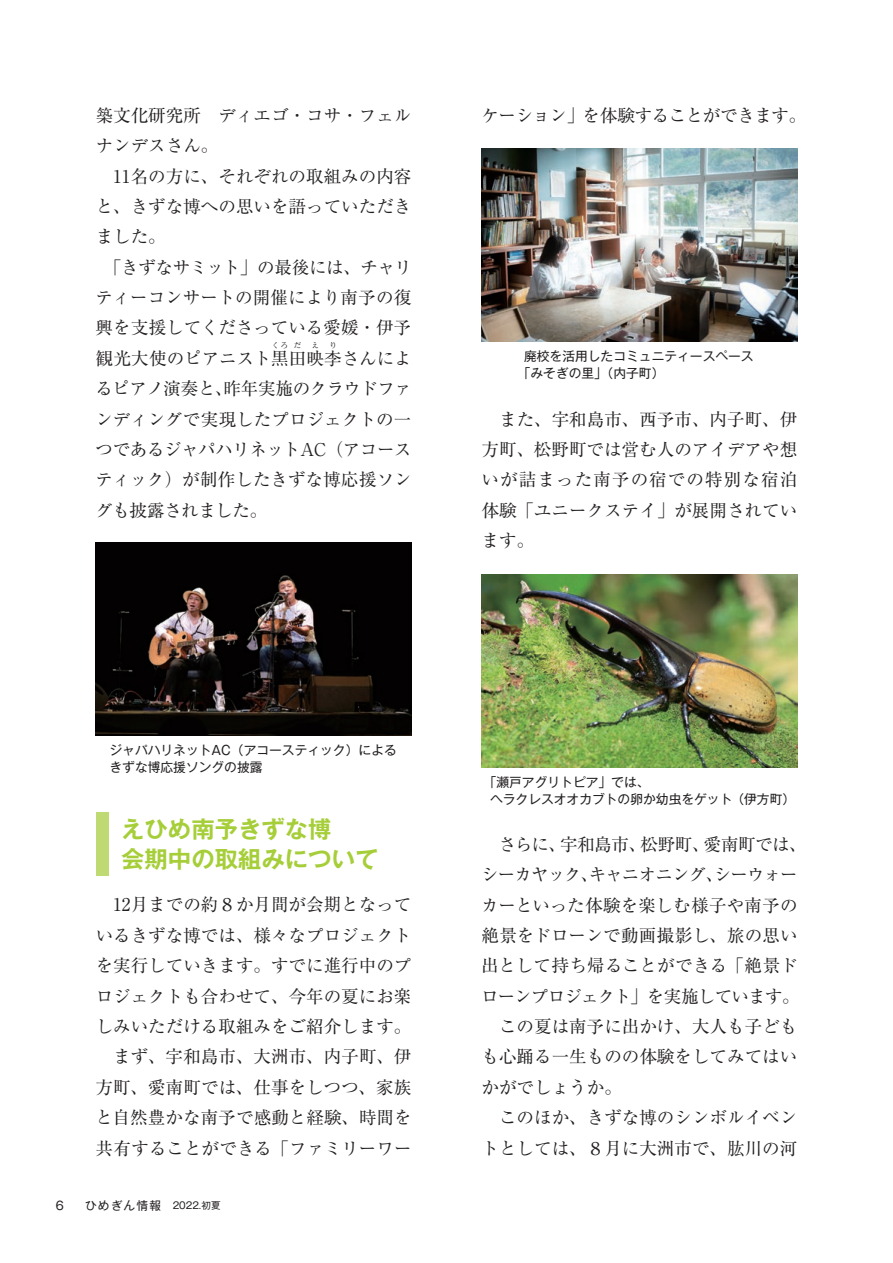
<style>
.page{position:relative;width:893px;height:1263px;background:#fff}
.page>*{position:absolute;margin:0;border:0;box-sizing:border-box;transform-origin:0 0}
.t1{font:700 23.4px/29.7px "Gothic MB101 Pr 6 De";color:#a6ce39}
.t2{font:17.55px/30.5px "Ryumin Pr 6";color:#231f20;text-align:justify}
.t3{font:17.55px "Ryumin Pr 6";letter-spacing:-.025em;color:#231f20}
.t4{font:12.75px/17px "Gothic MB101 Pr 6";color:#231f20}
.t5{font:11.7px "Gothic MB101 Pr 6";letter-spacing:.1em;color:#231f20}
.t6{font:7.5px "Ryumin Pr 6";color:#231f20}
.s1{font-size:9.6px}
</style>
<div class="page">
<div style="left:96px;top:812px;width:12px;height:64px;background:#c0da73"></div>
<img style="left:96px;top:542px;width:315px;height:194px">
<img style="left:482px;top:148px;width:315px;height:194px">
<img style="left:482px;top:574px;width:315px;height:193px">
<p class="t2" style="left:95px;top:99px;width:318px;text-align:left">築文化研究所　ディエゴ・コサ・フェルナンデスさん。<br>　11名の方に、それぞれの取組みの内容と、きずな博への思いを語っていただきました。<br>　「きずなサミット」の最後には、チャリティーコンサートの開催により南予の復興を支援してくださっている愛媛・伊予観光大使のピアニスト黒田映李さんによ</p>
<p class="t6" style="left:272px;top:340px;width:18px">くろ</p>
<p class="t6" style="left:294px;top:340px;width:9px">だ</p>
<p class="t6" style="left:312px;top:340px;width:9px">え</p>
<p class="t6" style="left:329px;top:340px;width:9px">り</p>
<p class="t2" style="left:95px;top:372px;width:318px">るピアノ演奏と、昨年実施のクラウドファンディングで実現したプロジェクトの一つであるジャパハリネットAC（アコースティック）が制作したきずな博応援ソングも披露されました。</p>
<p class="t3" style="left:481px;top:101px;width:326px">ケーション」を体験することができます。</p>
<p class="t4" style="left:518px;top:347px;width:237px;text-indent:6px">廃校を活用したコミュニティースペース「みそぎの里」（内子町）</p>
<p class="t2" style="left:482px;top:403px;width:317px">　また、宇和島市、西予市、内子町、伊方町、松野町では営む人のアイデアや想いが詰まった南予の宿での特別な宿泊体験「ユニークステイ」が展開されています。</p>
<p class="t4" style="left:109px;top:741px;width:289px">ジャパハリネットAC（アコースティック）によるきずな博応援ソングの披露</p>
<h1 class="t1" style="left:121px;top:813px;width:259px">えひめ南予きずな博<br>会期中の取組みについて</h1>
<p class="t2" style="left:95px;top:889px;width:318px">　12月までの約８か月間が会期となっているきずな博では、様々なプロジェクトを実行していきます。すでに進行中のプロジェクトも合わせて、今年の夏にお楽しみいただける取組みをご紹介します。　まず、宇和島市、大洲市、内子町、伊方町、愛南町では、仕事をしつつ、家族と自然豊かな南予で感動と経験、時間を共有することができる「ファミリーワー</p>
<p class="t5" style="left:56px;top:1195px;width:10px">6</p>
<p class="t5" style="left:85px;top:1195px;width:137px">ひめぎん情報　<span class="s1">2022.初夏</span></p>
<p class="t4" style="left:490px;top:773px;width:307px;text-indent:-6px">「瀬戸アグリトピア」では、<br>ヘラクレスオオカブトの卵か幼虫をゲット（伊方町）</p>
<p class="t2" style="left:481px;top:828px;width:327px;text-align:left">　さらに、宇和島市、松野町、愛南町では、シーカヤック、キャニオニング、シーウォーカーといった体験を楽しむ様子や南予の絶景をドローンで動画撮影し、旅の思い出として持ち帰ることができる「絶景ドローンプロジェクト」を実施しています。　この夏は南予に出かけ、大人も子どもも心踊る一生ものの体験をしてみてはいかがでしょうか。<br>　このほか、きずな博のシンボルイベントとしては、８月に大洲市で、肱川の河</p>
</div>
